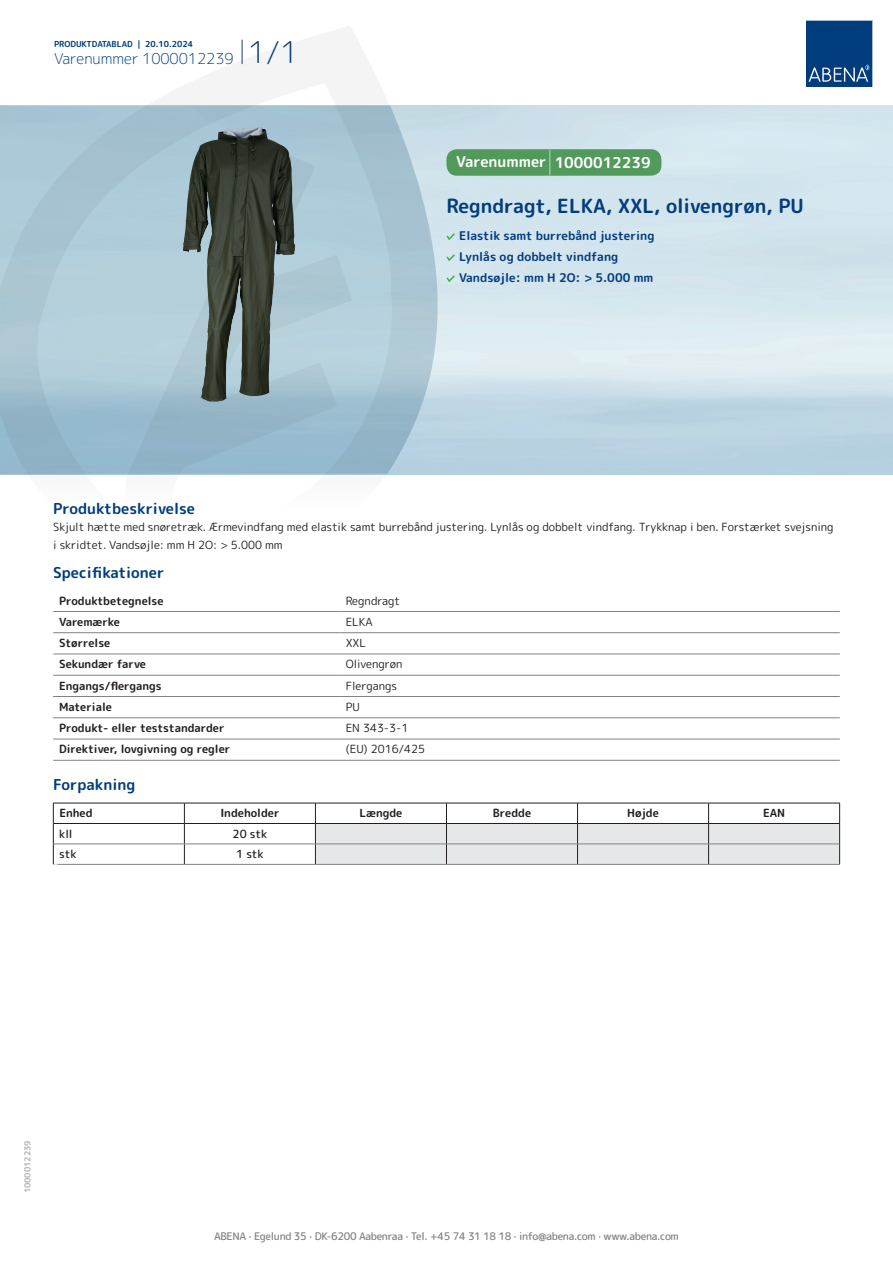
<style>
.page{position:relative;width:893px;height:1263px;background:#fff}
.page>*{position:absolute;margin:0;border:0;box-sizing:border-box;transform-origin:0 0}
.t1{font:700 19.5px "Rounded Mplus 1 c";color:#013d7d}
.t2{font:700 15px "Rounded Mplus 1 c";color:#013d7d}
.t3{font:300 15px "Rounded Mplus 1 c";color:#013d7d}
.t4{font:700 15px "Rounded Mplus 1 c";color:#fff}
.t5{font:700 12px/21px "Rounded Mplus 1 c";color:#013d7d}
.t6{font:11.25px/18px "Rounded Mplus 1 c";color:#231f20}
.t7{font:700 11.25px "Rounded Mplus 1 c";color:#231f20}
.t8{font:500 11.25px "Rounded Mplus 1 c";color:#231f20}
.t9{font:500 10.5px "Rounded Mplus 1 c";letter-spacing:-.03em;color:#808285}
.t10{font:700 10.5px "Rounded Mplus 1 c";color:#fff}
.t11{font:700 8.25px "Rounded Mplus 1 c";color:#013d7d}
.t12{font:700 8.25px "Rounded Mplus 1 c";color:#b2b3b7}
.s1{font-size:30px}
.s2{font-size:25.5px}
</style>
<div class="page">
<svg style="left:0;top:26px;width:439px;height:449px"></svg>
<svg style="left:0;top:106px;width:438px;height:368px;background:#9fbac7"></svg>
<svg style="left:242px;top:40px;width:1px;height:24px"></svg>
<svg style="left:806px;top:20px;width:67px;height:67px;background:#144b86"></svg>
<img style="left:183px;top:127px;width:77px;height:126px">
<hr style="left:53px;top:611px;width:287px;height:1px;background:#808285">
<hr style="left:340px;top:611px;width:500px;height:1px;background:#808285">
<hr style="left:53px;top:632px;width:287px;height:1px;background:#808285">
<hr style="left:340px;top:632px;width:500px;height:1px;background:#808285">
<hr style="left:53px;top:654px;width:287px;height:1px;background:#808285">
<hr style="left:340px;top:654px;width:500px;height:1px;background:#808285">
<hr style="left:53px;top:675px;width:287px;height:1px;background:#808285">
<hr style="left:340px;top:675px;width:500px;height:1px;background:#808285">
<hr style="left:53px;top:696px;width:287px;height:1px;background:#808285">
<hr style="left:340px;top:696px;width:500px;height:1px;background:#808285">
<hr style="left:53px;top:717px;width:287px;height:1px;background:#808285">
<hr style="left:340px;top:717px;width:500px;height:1px;background:#808285">
<hr style="left:53px;top:739px;width:287px;height:1px;background:#808285">
<hr style="left:340px;top:739px;width:500px;height:1px;background:#808285">
<hr style="left:53px;top:760px;width:287px;height:1px;background:#808285">
<hr style="left:340px;top:760px;width:500px;height:1px;background:#808285">
<hr style="left:53px;top:803px;width:131px;height:1px;background:#231f20">
<hr style="left:184px;top:803px;width:131px;height:1px;background:#231f20">
<hr style="left:53px;top:823px;width:131px;height:1px;background:#231f20">
<hr style="left:184px;top:823px;width:131px;height:1px;background:#231f20">
<svg style="left:53px;top:803px;width:1px;height:61px"></svg>
<svg style="left:184px;top:803px;width:1px;height:61px"></svg>
<svg style="left:315px;top:803px;width:525px;height:61px"></svg>
<hr style="left:54px;top:844px;width:130px;height:1px;background:#808285">
<hr style="left:184px;top:844px;width:131px;height:1px;background:#808285">
<hr style="left:315px;top:844px;width:131px;height:1px;background:#808285">
<hr style="left:446px;top:844px;width:131px;height:1px;background:#808285">
<hr style="left:577px;top:844px;width:132px;height:1px;background:#808285">
<hr style="left:709px;top:844px;width:130px;height:1px;background:#808285">
<hr style="left:53px;top:864px;width:131px;height:1px;background:#808285">
<hr style="left:184px;top:864px;width:131px;height:1px;background:#808285">
<hr style="left:315px;top:864px;width:131px;height:1px;background:#808285">
<hr style="left:446px;top:864px;width:131px;height:1px;background:#808285">
<hr style="left:577px;top:864px;width:132px;height:1px;background:#808285">
<hr style="left:709px;top:864px;width:131px;height:1px;background:#808285">
<svg style="left:446px;top:233px;width:9px;height:7px"></svg>
<svg style="left:446px;top:254px;width:9px;height:7px"></svg>
<svg style="left:446px;top:275px;width:9px;height:7px"></svg>
<div style="left:446px;top:149px;width:215px;height:27px;background:#52995c;border-radius:10px"></div>
<p class="t11" style="left:54px;top:38px;width:141px">PRODUKTDATABLAD | 20.10.2024</p>
<h2 class="t3" style="left:54px;top:48px;width:246px">Varenummer 1000012239 <span class="s1">1/1</span></h2>
<h2 class="t4" style="left:456px;top:152px;width:196px">Varenummer <span class="s2">|</span> 1000012239</h2>
<h1 class="t1" style="left:446px;top:192px;width:359px">Regndragt, ELKA, XXL, olivengrøn, PU</h1>
<p class="t5" style="left:459px;top:225px;width:197px">Elastik samt burrebånd justering<br>Lynlås og dobbelt vindfang<br>Vandsøjle: mm H 2O: &gt; 5.000 mm</p>
<h2 class="t2" style="left:53px;top:498px;width:143px">Produktbeskrivelse</h2>
<p class="t6" style="left:53px;top:517px;width:782px">Skjult hætte med snøretræk. Ærmevindfang med elastik samt burrebånd justering. Lynlås og dobbelt vindfang. Trykknap i ben. Forstærket svejsning i skridtet. Vandsøjle: mm H 2O: &gt; 5.000 mm</p>
<h2 class="t2" style="left:53px;top:562px;width:113px">Specifikationer</h2>
<p class="t7" style="left:59px;top:592px;width:106px">Produktbetegnelse</p>
<p class="t6" style="left:346px;top:591px;width:56px">Regndragt</p>
<p class="t7" style="left:59px;top:614px;width:62px">Varemærke</p>
<p class="t6" style="left:346px;top:613px;width:29px">ELKA</p>
<p class="t7" style="left:59px;top:635px;width:53px">Størrelse</p>
<p class="t6" style="left:346px;top:634px;width:22px">XXL</p>
<p class="t7" style="left:59px;top:656px;width:88px">Sekundær farve</p>
<p class="t6" style="left:346px;top:655px;width:58px">Olivengrøn</p>
<p class="t7" style="left:59px;top:678px;width:104px">Engangs/flergangs</p>
<p class="t6" style="left:346px;top:676px;width:53px">Flergangs</p>
<p class="t7" style="left:59px;top:699px;width:54px">Materiale</p>
<p class="t6" style="left:346px;top:698px;width:16px">PU</p>
<p class="t7" style="left:59px;top:720px;width:167px">Produkt- eller teststandarder</p>
<p class="t6" style="left:346px;top:719px;width:64px">EN 343-3-1</p>
<p class="t7" style="left:59px;top:741px;width:173px">Direktiver, lovgivning og regler</p>
<p class="t6" style="left:346px;top:740px;width:81px">(EU) 2016/425</p>
<h2 class="t2" style="left:53px;top:774px;width:84px">Forpakning</h2>
<p class="t7" style="left:59px;top:805px;width:35px">Enhed</p>
<p class="t7" style="left:220px;top:805px;width:61px">Indeholder</p>
<p class="t7" style="left:359px;top:805px;width:44px">Længde</p>
<p class="t7" style="left:493px;top:805px;width:40px">Bredde</p>
<p class="t7" style="left:627px;top:805px;width:33px">Højde</p>
<p class="t7" style="left:763px;top:805px;width:24px">EAN</p>
<p class="t8" style="left:59px;top:826px;width:15px">kll</p>
<p class="t8" style="left:233px;top:826px;width:36px">20 stk</p>
<p class="t8" style="left:59px;top:846px;width:19px">stk</p>
<p class="t8" style="left:236px;top:846px;width:29px">1 stk</p>
<p class="t10" style="left:53px;top:860px;width:7px">*</p>
<p class="t12" style="left:22px;top:1193px;width:54px;rotate:-90deg">1000012239</p>
<p class="t9" style="left:214px;top:1229px;width:466px">ABENA · Egelund 35 · DK-6200 Aabenraa · Tel. +45 74 31 18 18 · info@abena.com · www.abena.com</p>
</div>
